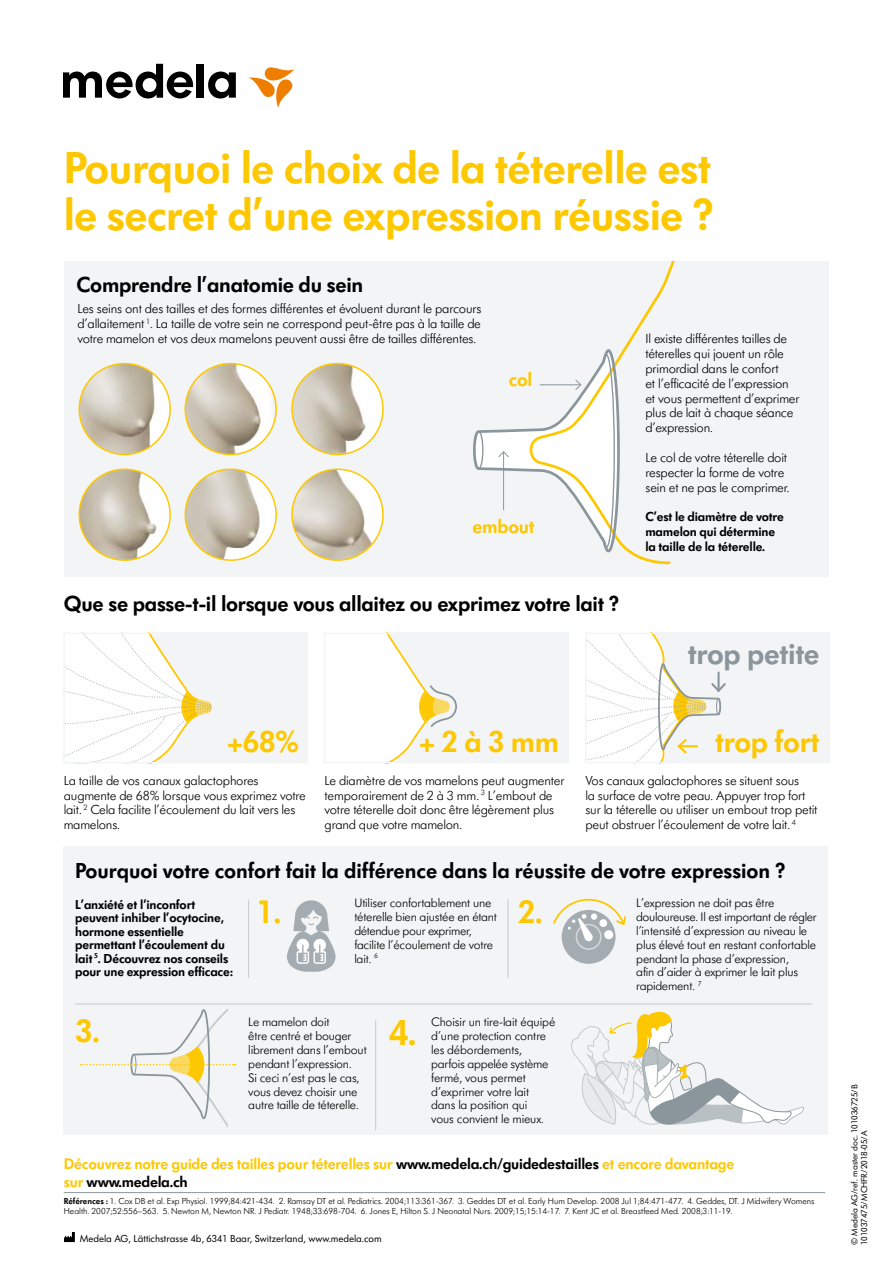
<style>
.page{position:relative;width:893px;height:1263px;background:#fff}
.page>*{position:absolute;margin:0;border:0;box-sizing:border-box;transform-origin:0 0}
.t1{font:600 46.5px/46.5px "Futura SB Medela";letter-spacing:-.01em;color:#fec800}
.t2{font:600 37.5px "Futura SB Medela";color:#fec800}
.t3{font:600 33.75px "Futura SB Medela";color:#fec800}
.t4{font:600 31.5px "Futura SB Medela";letter-spacing:-.01em;color:#fec800}
.t5{font:600 31.5px "Futura SB Medela";letter-spacing:-.01em;color:#8a959c}
.t6{font:600 22.5px "Futura SB Medela";letter-spacing:-.01em;color:#000}
.t7{font:600 20.1px "Futura SB Medela";letter-spacing:-.01em;color:#fec800}
.t8{font:600 15.9px/18.1px "Futura SB Medela";letter-spacing:-.01em;color:#fec800}
.t9{font:300 13.5px/14.9px "Futura SB Medela";letter-spacing:-.01em;color:#000}
.t10{font:600 13.5px/13.5px "Futura SB Medela";letter-spacing:-.01em;color:#000}
.t11{font:300 12.75px/13.8px "Futura SB Medela";letter-spacing:-.01em;color:#000}
.t12{font:10.5px "Futura SB Medela";color:#000}
.t13{font:300 9px "Futura SB Medela";color:#000}
.t14{font:9px/9.9px "Futura SB Medela";color:#000}
.s1{color:#000}
.s2{font-weight:600}
</style>
<div class="page">
<div style="left:211px;top:632px;width:97px;height:131px;background:#f3f4f5"></div>
<svg style="left:66px;top:635px;width:146px;height:125px"></svg>
<div style="left:64px;top:846px;width:764px;height:288px;background:#f3f4f5"></div>
<div style="left:197px;top:64px;width:7px;height:34px;background:#000"></div>
<svg style="left:208px;top:72px;width:28px;height:27px"></svg>
<svg style="left:64px;top:64px;width:129px;height:34px"></svg>
<svg style="left:249px;top:67px;width:45px;height:41px"></svg>
<div style="left:64px;top:260px;width:764px;height:317px;background:#f3f4f5"></div>
<div style="left:463px;top:632px;width:105px;height:131px;background:#f3f4f5"></div>
<svg style="left:526px;top:260px;width:151px;height:305px"></svg>
<div style="left:349px;top:632px;width:124px;height:131px;background:#f3f4f5"></div>
<svg style="left:349px;top:635px;width:107px;height:125px"></svg>
<div style="left:587px;top:632px;width:242px;height:131px;background:#f3f4f5"></div>
<hr style="left:75px;top:1003px;width:737px;height:1px;background:#c5cacd">
<svg style="left:287px;top:900px;width:49px;height:72px"></svg>
<div style="left:562px;top:910px;width:53px;height:54px;background:#a4acb2;border-radius:50%"></div>
<div style="left:576px;top:924px;width:26px;height:26px;border:2px solid #fff;border-radius:50%"></div>
<svg style="left:553px;top:898px;width:73px;height:44px"></svg>
<div style="left:585px;top:632px;width:245px;height:131px;border:2px solid #f3f4f5"></div>
<div style="left:63px;top:632px;width:245px;height:131px;border:2px solid #f3f4f5"></div>
<div style="left:324px;top:632px;width:244px;height:131px;border:2px solid #f3f4f5"></div>
<img style="left:79px;top:364px;width:91px;height:90px;border-radius:45px">
<div style="left:78px;top:363px;width:93px;height:92px;border:2px solid #fec800;border-radius:50%"></div>
<img style="left:185px;top:364px;width:91px;height:90px;border-radius:45px">
<div style="left:185px;top:363px;width:92px;height:92px;border:2px solid #fec800;border-radius:50%"></div>
<img style="left:292px;top:364px;width:91px;height:90px;border-radius:45px">
<div style="left:291px;top:363px;width:93px;height:92px;border:2px solid #fec800;border-radius:50%"></div>
<img style="left:79px;top:469px;width:91px;height:91px;border-radius:45px">
<div style="left:78px;top:468px;width:93px;height:93px;border:2px solid #fec800;border-radius:50%"></div>
<img style="left:185px;top:469px;width:91px;height:91px;border-radius:45px">
<div style="left:185px;top:468px;width:92px;height:93px;border:2px solid #fec800;border-radius:50%"></div>
<img style="left:292px;top:469px;width:91px;height:91px;border-radius:45px">
<div style="left:291px;top:468px;width:93px;height:93px;border:2px solid #fec800;border-radius:50%"></div>
<hr style="left:375px;top:1020px;width:1px;height:110px;background:#c5cacd">
<hr style="left:508px;top:899px;width:1px;height:79px;background:#c5cacd">
<hr style="left:248px;top:899px;width:1px;height:79px;background:#c5cacd">
<svg style="left:571px;top:1011px;width:233px;height:114px"></svg>
<svg style="left:473px;top:348px;width:148px;height:206px"></svg>
<hr style="left:64px;top:1192px;width:761px;height:1px;background:#8a959c">
<svg style="left:81px;top:1008px;width:154px;height:119px"></svg>
<svg style="left:587px;top:632px;width:141px;height:131px"></svg>
<svg style="left:64px;top:1232px;width:11px;height:10px"></svg>
<h1 class="t1" style="left:64px;top:144px;width:651px">Pourquoi le choix de la téterelle est le secret d’une expression réussie ?</h1>
<h3 class="t6" style="left:77px;top:271px;width:288px">Comprendre l’anatomie du sein</h3>
<p class="t9" style="left:77px;top:301px;width:406px;text-align:justify">Les seins ont des tailles et des formes différentes et évoluent durant le parcours d’allaitement <sup>1</sup>. La taille de votre sein ne correspond peut-être pas à la taille de votre mamelon et vos deux mamelons peuvent aussi être de tailles différentes.</p>
<h3 class="t7" style="left:509px;top:367px;width:25px">col</h3>
<h3 class="t7" style="left:472px;top:515px;width:64px">embout</h3>
<h3 class="t6" style="left:64px;top:590px;width:557px">Que se passe-t-il lorsque vous allaitez ou exprimez votre lait ?</h3>
<p class="t9" style="left:645px;top:331px;width:156px">Il existe différentes tailles de téterelles qui jouent un rôle primordial dans le confort<br>et l’efficacité de l’expression et vous permettent d’exprimer plus de lait à chaque séance d’expression.</p>
<p class="t9" style="left:645px;top:450px;width:145px">Le col de votre téterelle doit respecter la forme de votre sein et ne pas le comprimer.</p>
<p class="t10" style="left:645px;top:509px;width:140px;line-height:14.9px">C’est le diamètre de votre mamelon qui détermine la taille de la téterelle.</p>
<h3 class="t5" style="left:688px;top:635px;width:133px">trop petite</h3>
<h3 class="t4" style="left:227px;top:723px;width:73px">+68%</h3>
<h3 class="t4" style="left:419px;top:723px;width:141px">+ 2 à 3 mm</h3>
<h3 class="t4" style="left:715px;top:723px;width:106px">trop fort</h3>
<p class="t9" style="left:64px;top:773px;width:244px">La taille de vos canaux galactophores augmente de 68% lorsque vous exprimez votre lait. <sup>2</sup> Cela facilite l’écoulement du lait vers les mamelons.</p>
<p class="t9" style="left:325px;top:773px;width:241px">Le diamètre de vos mamelons peut augmenter temporairement de 2 à 3 mm. <sup>3</sup> L’embout de votre téterelle doit donc être légèrement plus grand que votre mamelon.</p>
<p class="t9" style="left:585px;top:773px;width:234px">Vos canaux galactophores se situent sous<br>la surface de votre peau. Appuyer trop fort sur la téterelle ou utiliser un embout trop petit peut obstruer l’écoulement de votre lait. <sup>4</sup></p>
<h3 class="t6" style="left:75px;top:857px;width:712px">Pourquoi votre confort fait la différence dans la réussite de votre expression ?</h3>
<p class="t10" style="left:75px;top:897px;width:159px">L’anxiété et l’inconfort peuvent inhiber l’ocytocine, hormone essentielle permettant l’écoulement du lait <sup>5</sup>. Découvrez nos conseils pour une expression efficace:</p>
<h3 class="t3" style="left:75px;top:1010px;width:26px">3.</h3>
<p class="t11" style="left:354px;top:896px;width:144px">Utiliser confortablement une téterelle bien ajustée en étant détendue pour exprimer, facilite l’écoulement de votre lait. <sup>6</sup></p>
<h3 class="t3" style="left:256px;top:892px;width:26px">1.</h3>
<h3 class="t3" style="left:518px;top:892px;width:26px">2.</h3>
<p class="t11" style="left:636px;top:896px;width:182px">L’expression ne doit pas être douloureuse. Il est important de régler l’intensité d’expression au niveau le plus élevé tout en restant confortable pendant la phase d’expression,<br>afin d’aider à exprimer le lait plus rapidement. <sup>7</sup></p>
<p class="t11" style="left:248px;top:1015px;width:120px">Le mamelon doit<br>être centré et bouger librement dans l’embout pendant l’expression.<br>Si ceci n’est pas le cas, vous devez choisir une autre taille de téterelle.</p>
<p class="t11" style="left:431px;top:1015px;width:126px">Choisir un tire-lait équipé d’une protection contre les débordements, parfois appelée système fermé, vous permet d’exprimer votre lait dans la position qui<br>vous convient le mieux.</p>
<h2 class="t2" style="left:389px;top:1010px;width:29px">4.</h2>
<p class="t8" style="left:64px;top:1154px;width:672px">Découvrez notre guide des tailles pour téterelles sur <span class="s1">www.medela.ch/guidedestailles</span> et encore davantage sur <span class="s1">www.medela.ch</span></p>
<p class="t13" style="left:64px;top:1196px;width:752px"><span class="s2">Références :</span> 1. Cox DB et al. Exp Physiol. 1999;84:421-434. 2. Ramsay DT et al. Pediatrics. 2004;113:361-367. 3. Geddes DT et al. Early Hum Develop. 2008 Jul 1;84:471-477. 4. Geddes, DT. J Midwifery Womens</p>
<p class="t13" style="left:64px;top:1206px;width:670px">Health. 2007;52:556–563. 5. Newton M, Newton NR. J Pediatr. 1948;33:698-704. 6. Jones E, Hilton S. J Neonatal Nurs. 2009;15;15:14-17. 7. Kent JC et al. Breastfeed Med. 2008;3:11-19.</p>
<p class="t12" style="left:80px;top:1232px;width:304px">Medela AG, Lättichstrasse 4b, 6341 Baar, Switzerland, www.medela.com</p>
<p class="t14" style="left:849px;top:1245px;width:162px;rotate:-90deg">© Medela AG/ref. master doc. 101036725/B<br>101037475/MCHFR/2018-05/A</p>
</div>
